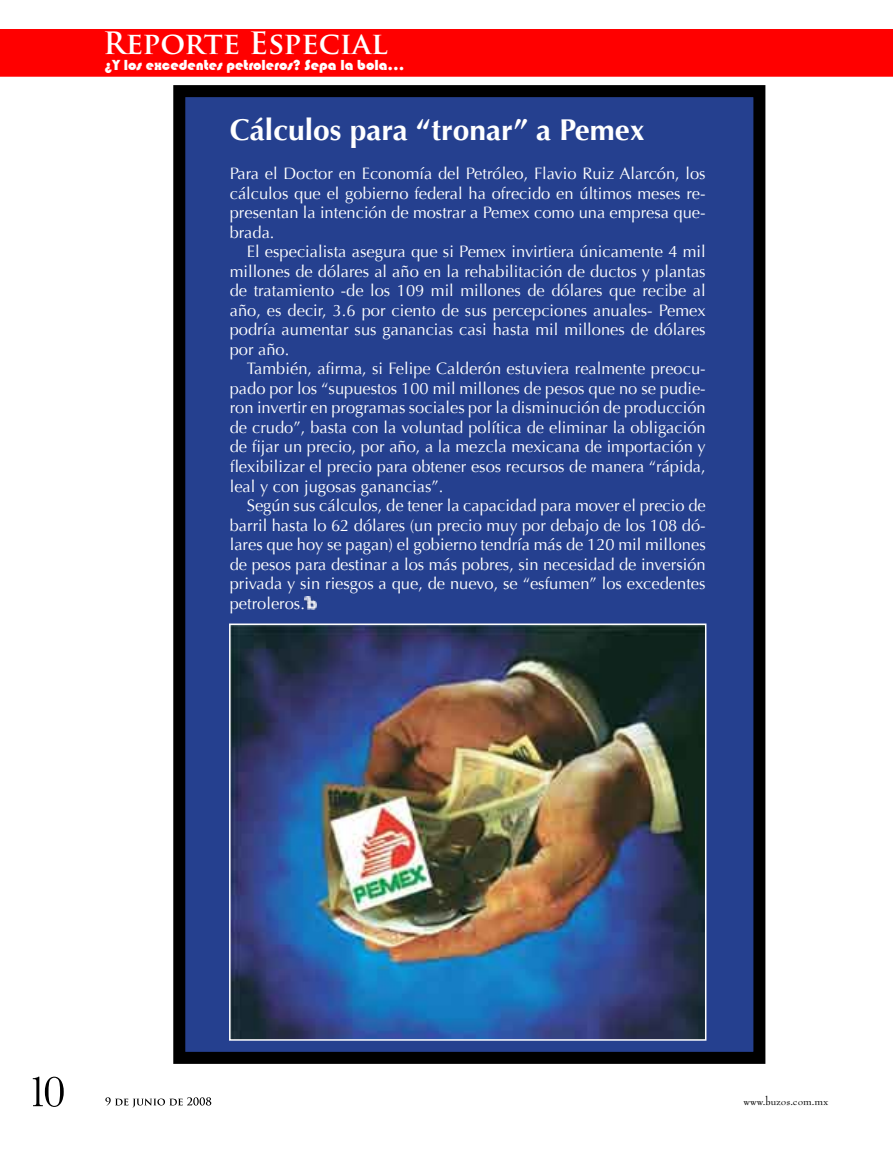
<style>
.page{position:relative;width:893px;height:1149px;background:#fff}
.page>*{position:absolute;margin:0;border:0;box-sizing:border-box;transform-origin:0 0}
.t1{font:700 30px "Optima";color:#fff}
.t2{font:700 30px "Trajan Pro";color:#fff}
.t3{font:16.5px/19.5px "Optima";color:#fff;text-align:justify}
.t4{font:15px "Bauhaus 93";color:#fff}
.t5{font:12px "Bernhard Modern Std";color:#000}
</style>
<div class="page">
<div style="left:0;top:29px;width:893px;height:48px;background:#f00"></div>
<svg style="left:33px;top:1076px;width:31px;height:30px"></svg>
<svg style="left:105px;top:1097px;width:106px;height:10px"></svg>
<div style="left:179px;top:91px;width:580px;height:966px;background:#25408f"></div>
<div style="left:173px;top:85px;width:592px;height:978px;border:12px solid #000"></div>
<img style="left:232px;top:626px;width:471px;height:411px">
<div style="left:229px;top:623px;width:477px;height:417px;border:2px solid #fff"></div>
<svg style="left:304px;top:596px;width:12px;height:13px"></svg>
<h1 class="t2" style="left:103px;top:25px;width:286px">Reporte Especial</h1>
<p class="t4" style="left:105px;top:56px;width:302px">¿Y los excedentes petroleros? Sepa la bola...</p>
<h1 class="t1" style="left:230px;top:112px;width:417px">Cálculos para “tronar” a Pemex</h1>
<p class="t3" style="left:230px;top:164px;width:477px">Para el Doctor en Economía del Petróleo, Flavio Ruiz Alarcón, los cálculos que el gobierno federal ha ofrecido en últimos meses re&shy;presentan la intención de mostrar a Pemex como una empresa que&shy;brada.</p>
<p class="t3" style="left:230px;top:242px;width:477px;text-indent:17px">El especialista asegura que si Pemex invirtiera únicamente 4 mil millones de dólares al año en la rehabilitación de ductos y plantas de tratamiento -de los 109 mil millones de dólares que recibe al año, es decir, 3.6 por ciento de sus percepciones anuales- Pemex podría aumentar sus ganancias casi hasta mil millones de dólares por año.</p>
<p class="t3" style="left:230px;top:359px;width:477px;text-indent:17px">También, afirma, si Felipe Calderón estuviera realmente preocu&shy;pado por los “supuestos 100 mil millones de pesos que no se pudie&shy;ron invertir en programas sociales por la disminución de producción de crudo”, basta con la voluntad política de eliminar la obligación de fijar un precio, por año, a la mezcla mexicana de importación y flexibilizar el precio para obtener esos recursos de manera “rápida, leal y con jugosas ganancias”.</p>
<p class="t3" style="left:230px;top:496px;width:477px;text-indent:17px">Según sus cálculos, de tener la capacidad para mover el precio de barril hasta lo 62 dólares (un precio muy por debajo de los 108 dó&shy;lares que hoy se pagan) el gobierno tendría más de 120 mil millones de pesos para destinar a los más pobres, sin necesidad de inversión privada y sin riesgos a que, de nuevo, se “esfumen” los excedentes petroleros.</p>
<p class="t5" style="left:744px;top:1094px;width:86px">www.buzos.com.mx</p>
</div>
